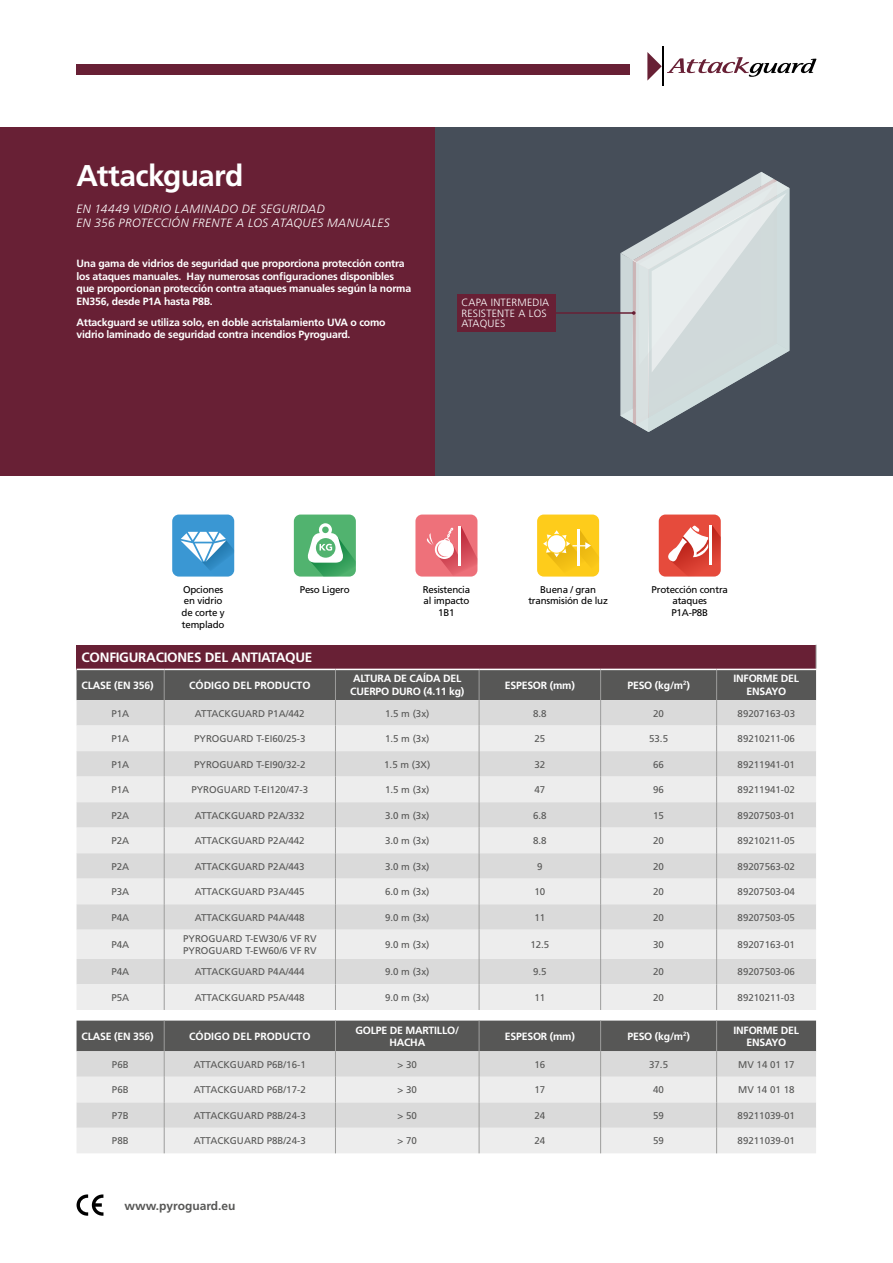
<style>
.page{position:relative;width:893px;height:1263px;background:#fff}
.page>*{position:absolute;margin:0;border:0;box-sizing:border-box;transform-origin:0 0}
.t1{font:700 30px "Frutiger LT Std";letter-spacing:-.025em;color:#fff}
.t2{font:700 13.5px "Frutiger LT Std";letter-spacing:-.02em;color:#fff}
.t3{font:italic 300 12px/14.4px "Frutiger LT Std";letter-spacing:.035em;color:#fff}
.t4{font:700 12px "Frutiger LT Std";color:#575756}
.t5{font:700 10.5px/12.6px "Frutiger LT Std";letter-spacing:-.02em;color:#fff}
.t6{font:300 10.5px/10.5px "Frutiger LT Std";letter-spacing:.02em;color:#fff}
.t7{font:700 10.5px "Frutiger LT Std";color:#fff}
.t8{font:9.75px/11.7px "Frutiger LT Std";color:#575756}
.t9{font:9.75px/11.7px "Frutiger LT Std";letter-spacing:-.02em;color:#000;text-align:center}
</style>
<div class="page">
<div style="left:77px;top:64px;width:553px;height:10px;background:#682035"></div>
<div style="left:0;top:128px;width:436px;height:348px;background:#682035"></div>
<div style="left:436px;top:128px;width:457px;height:348px;background:#464e59"></div>
<hr style="left:662px;top:46px;width:2px;height:40px;background:#000">
<svg style="left:647px;top:52px;width:169px;height:29px"></svg>
<svg style="left:77px;top:645px;width:740px;height:365px;background:#cfcbcc"></svg>
<hr style="left:77px;top:669px;width:87px;height:1px;background:#fff">
<hr style="left:164px;top:669px;width:171px;height:1px;background:#fff">
<hr style="left:335px;top:669px;width:144px;height:1px;background:#fff">
<hr style="left:479px;top:669px;width:122px;height:1px;background:#fff">
<hr style="left:601px;top:669px;width:116px;height:1px;background:#fff">
<hr style="left:717px;top:669px;width:99px;height:1px;background:#fff">
<svg style="left:77px;top:1020px;width:739px;height:133px;background:#c3c3c3"></svg>
<div style="left:294px;top:514px;width:62px;height:62px;background:#51b36f;border-radius:7px"></div>
<svg style="left:307px;top:523px;width:49px;height:53px"></svg>
<div style="left:415px;top:514px;width:62px;height:62px;background:#ee717a;border-radius:7px"></div>
<svg style="left:427px;top:526px;width:50px;height:50px"></svg>
<div style="left:537px;top:514px;width:62px;height:62px;background:#fecc1b;border-radius:7px"></div>
<svg style="left:543px;top:529px;width:56px;height:47px"></svg>
<div style="left:172px;top:514px;width:62px;height:62px;background:#3a97d3;border-radius:7px"></div>
<svg style="left:181px;top:532px;width:53px;height:44px"></svg>
<div style="left:659px;top:514px;width:62px;height:62px;background:#e64b3c;border-radius:7px"></div>
<svg style="left:668px;top:525px;width:53px;height:51px"></svg>
<hr style="left:478px;top:312px;width:156px;height:2px;background:#682035">
<svg style="left:620px;top:172px;width:169px;height:260px"></svg>
<div style="left:457px;top:294px;width:99px;height:38px;background:#682035"></div>
<svg style="left:77px;top:1194px;width:26px;height:22px"></svg>
<h1 class="t1" style="left:77px;top:158px;width:168px">Attackguard</h1>
<p class="t3" style="left:77px;top:202px;width:315px">EN 14449 VIDRIO LAMINADO DE SEGURIDAD<br>EN 356 PROTECCIÓN FRENTE A LOS ATAQUES MANUALES</p>
<p class="t5" style="left:77px;top:257px;width:336px">Una gama de vidrios de seguridad que proporciona protección contra los ataques manuales. Hay numerosas configuraciones disponibles que proporcionan protección contra ataques manuales según la norma EN356, desde P1A hasta P8B.</p>
<p class="t5" style="left:77px;top:316px;width:311px">Attackguard se utiliza solo, en doble acristalamiento UVA o como vidrio laminado de seguridad contra incendios Pyroguard.</p>
<p class="t6" style="left:461px;top:298px;width:89px">CAPA INTERMEDIA<br>RESISTENTE A LOS<br>ATAQUES</p>
<p class="t9" style="left:182px;top:583px;width:45px;text-align:left">Opciones en vidrio de corte y templado</p>
<p class="t9" style="left:651px;top:583px;width:78px">Protección contra ataques<br>P1A-P8B</p>
<p class="t9" style="left:300px;top:583px;width:52px">Peso Ligero</p>
<p class="t9" style="left:423px;top:583px;width:49px">Resistencia al impacto<br>1B1</p>
<p class="t9" style="left:528px;top:583px;width:81px">Buena / gran transmisión de luz</p>
<h2 class="t2" style="left:82px;top:649px;width:232px">CONFIGURACIONES DEL ANTIATAQUE</h2>
<p class="t5" style="left:82px;top:679px;width:73px">CLASE (EN 356)</p>
<p class="t7" style="left:189px;top:679px;width:123px">CÓDIGO DEL PRODUCTO</p>
<p class="t5" style="left:350px;top:672px;width:116px">ALTURA DE CAÍDA DEL<br>CUERPO DURO (4.11 kg)</p>
<p class="t5" style="left:505px;top:679px;width:72px">ESPESOR (mm)</p>
<p class="t5" style="left:627px;top:679px;width:64px">PESO (kg/m<sup>2</sup>)</p>
<p class="t5" style="left:734px;top:672px;width:67px;text-align:center">INFORME DEL<br>ENSAYO</p>
<p class="t8" style="left:111px;top:707px;width:19px">P1A</p>
<p class="t8" style="left:195px;top:707px;width:111px">ATTACKGUARD P1A/442</p>
<p class="t8" style="left:385px;top:707px;width:46px">1.5 m (3x)</p>
<p class="t8" style="left:533px;top:707px;width:15px">8.8</p>
<p class="t8" style="left:653px;top:707px;width:12px">20</p>
<p class="t8" style="left:738px;top:707px;width:59px">89207163-03</p>
<p class="t8" style="left:111px;top:733px;width:19px">P1A</p>
<p class="t8" style="left:194px;top:733px;width:113px">PYROGUARD T-EI60/25-3</p>
<p class="t8" style="left:385px;top:733px;width:46px">1.5 m (3x)</p>
<p class="t8" style="left:534px;top:733px;width:12px">25</p>
<p class="t8" style="left:649px;top:733px;width:20px">53.5</p>
<p class="t8" style="left:738px;top:733px;width:59px">89210211-06</p>
<p class="t8" style="left:111px;top:758px;width:19px">P1A</p>
<p class="t8" style="left:194px;top:758px;width:113px">PYROGUARD T-EI90/32-2</p>
<p class="t8" style="left:384px;top:758px;width:48px">1.5 m (3X)</p>
<p class="t8" style="left:534px;top:758px;width:12px">32</p>
<p class="t8" style="left:653px;top:758px;width:12px">66</p>
<p class="t8" style="left:738px;top:758px;width:59px">89211941-01</p>
<p class="t8" style="left:111px;top:784px;width:19px">P1A</p>
<p class="t8" style="left:191px;top:784px;width:118px">PYROGUARD T-EI120/47-3</p>
<p class="t8" style="left:385px;top:784px;width:46px">1.5 m (3x)</p>
<p class="t8" style="left:534px;top:784px;width:12px">47</p>
<p class="t8" style="left:653px;top:784px;width:12px">96</p>
<p class="t8" style="left:738px;top:784px;width:59px">89211941-02</p>
<p class="t8" style="left:111px;top:809px;width:19px">P2A</p>
<p class="t8" style="left:195px;top:809px;width:111px">ATTACKGUARD P2A/332</p>
<p class="t8" style="left:385px;top:809px;width:46px">3.0 m (3x)</p>
<p class="t8" style="left:533px;top:809px;width:15px">6.8</p>
<p class="t8" style="left:653px;top:809px;width:12px">15</p>
<p class="t8" style="left:738px;top:809px;width:59px">89207503-01</p>
<p class="t8" style="left:111px;top:835px;width:19px">P2A</p>
<p class="t8" style="left:195px;top:835px;width:111px">ATTACKGUARD P2A/442</p>
<p class="t8" style="left:385px;top:835px;width:46px">3.0 m (3x)</p>
<p class="t8" style="left:533px;top:835px;width:15px">8.8</p>
<p class="t8" style="left:653px;top:835px;width:12px">20</p>
<p class="t8" style="left:738px;top:835px;width:59px">89210211-05</p>
<p class="t8" style="left:111px;top:860px;width:19px">P2A</p>
<p class="t8" style="left:195px;top:860px;width:111px">ATTACKGUARD P2A/443</p>
<p class="t8" style="left:385px;top:860px;width:46px">3.0 m (3x)</p>
<p class="t8" style="left:537px;top:860px;width:7px">9</p>
<p class="t8" style="left:653px;top:860px;width:12px">20</p>
<p class="t8" style="left:738px;top:860px;width:59px">89207563-02</p>
<p class="t8" style="left:111px;top:886px;width:19px">P3A</p>
<p class="t8" style="left:195px;top:886px;width:111px">ATTACKGUARD P3A/445</p>
<p class="t8" style="left:385px;top:886px;width:46px">6.0 m (3x)</p>
<p class="t8" style="left:534px;top:886px;width:12px">10</p>
<p class="t8" style="left:653px;top:886px;width:12px">20</p>
<p class="t8" style="left:738px;top:886px;width:59px">89207503-04</p>
<p class="t8" style="left:111px;top:911px;width:19px">P4A</p>
<p class="t8" style="left:195px;top:911px;width:111px">ATTACKGUARD P4A/448</p>
<p class="t8" style="left:385px;top:911px;width:46px">9.0 m (3x)</p>
<p class="t8" style="left:534px;top:911px;width:12px">11</p>
<p class="t8" style="left:653px;top:911px;width:12px">20</p>
<p class="t8" style="left:738px;top:911px;width:59px">89207503-05</p>
<p class="t8" style="left:111px;top:939px;width:19px">P4A</p>
<p class="t8" style="left:183px;top:933px;width:135px">PYROGUARD T-EW30/6 VF RV<br>PYROGUARD T-EW60/6 VF RV</p>
<p class="t8" style="left:385px;top:939px;width:46px">9.0 m (3x)</p>
<p class="t8" style="left:530px;top:939px;width:20px">12.5</p>
<p class="t8" style="left:653px;top:939px;width:12px">30</p>
<p class="t8" style="left:738px;top:939px;width:59px">89207163-01</p>
<p class="t8" style="left:111px;top:966px;width:19px">P4A</p>
<p class="t8" style="left:195px;top:966px;width:111px">ATTACKGUARD P4A/444</p>
<p class="t8" style="left:385px;top:966px;width:46px">9.0 m (3x)</p>
<p class="t8" style="left:533px;top:966px;width:15px">9.5</p>
<p class="t8" style="left:653px;top:966px;width:12px">20</p>
<p class="t8" style="left:738px;top:966px;width:59px">89207503-06</p>
<p class="t8" style="left:111px;top:992px;width:19px">P5A</p>
<p class="t8" style="left:195px;top:992px;width:111px">ATTACKGUARD P5A/448</p>
<p class="t8" style="left:385px;top:992px;width:46px">9.0 m (3x)</p>
<p class="t8" style="left:534px;top:992px;width:12px">11</p>
<p class="t8" style="left:653px;top:992px;width:12px">20</p>
<p class="t8" style="left:738px;top:992px;width:59px">89210211-03</p>
<p class="t5" style="left:82px;top:1030px;width:73px">CLASE (EN 356)</p>
<p class="t7" style="left:189px;top:1030px;width:123px">CÓDIGO DEL PRODUCTO</p>
<p class="t5" style="left:355px;top:1024px;width:105px;text-align:center">GOLPE DE MARTILLO/<br>HACHA</p>
<p class="t5" style="left:505px;top:1030px;width:72px">ESPESOR (mm)</p>
<p class="t5" style="left:627px;top:1030px;width:64px">PESO (kg/m<sup>2</sup>)</p>
<p class="t5" style="left:733px;top:1024px;width:67px;text-align:center">INFORME DEL<br>ENSAYO</p>
<p class="t8" style="left:112px;top:1058px;width:18px">P6B</p>
<p class="t8" style="left:194px;top:1058px;width:113px">ATTACKGUARD P6B/16-1</p>
<p class="t8" style="left:398px;top:1058px;width:21px">&gt; 30</p>
<p class="t8" style="left:534px;top:1058px;width:12px">16</p>
<p class="t8" style="left:649px;top:1058px;width:20px">37.5</p>
<p class="t8" style="left:738px;top:1058px;width:58px">MV 14 01 17</p>
<p class="t8" style="left:112px;top:1084px;width:18px">P6B</p>
<p class="t8" style="left:194px;top:1084px;width:113px">ATTACKGUARD P6B/17-2</p>
<p class="t8" style="left:398px;top:1084px;width:21px">&gt; 30</p>
<p class="t8" style="left:534px;top:1084px;width:12px">17</p>
<p class="t8" style="left:653px;top:1084px;width:12px">40</p>
<p class="t8" style="left:738px;top:1084px;width:58px">MV 14 01 18</p>
<p class="t8" style="left:112px;top:1109px;width:18px">P7B</p>
<p class="t8" style="left:194px;top:1109px;width:113px">ATTACKGUARD P8B/24-3</p>
<p class="t8" style="left:398px;top:1109px;width:21px">&gt; 50</p>
<p class="t8" style="left:534px;top:1109px;width:12px">24</p>
<p class="t8" style="left:653px;top:1109px;width:12px">59</p>
<p class="t8" style="left:738px;top:1109px;width:59px">89211039-01</p>
<p class="t8" style="left:112px;top:1135px;width:18px">P8B</p>
<p class="t8" style="left:194px;top:1135px;width:113px">ATTACKGUARD P8B/24-3</p>
<p class="t8" style="left:398px;top:1135px;width:21px">&gt; 70</p>
<p class="t8" style="left:534px;top:1135px;width:12px">24</p>
<p class="t8" style="left:653px;top:1135px;width:12px">59</p>
<p class="t8" style="left:738px;top:1135px;width:59px">89211039-01</p>
<p class="t4" style="left:125px;top:1198px;width:112px">www.pyroguard.eu</p>
</div>
